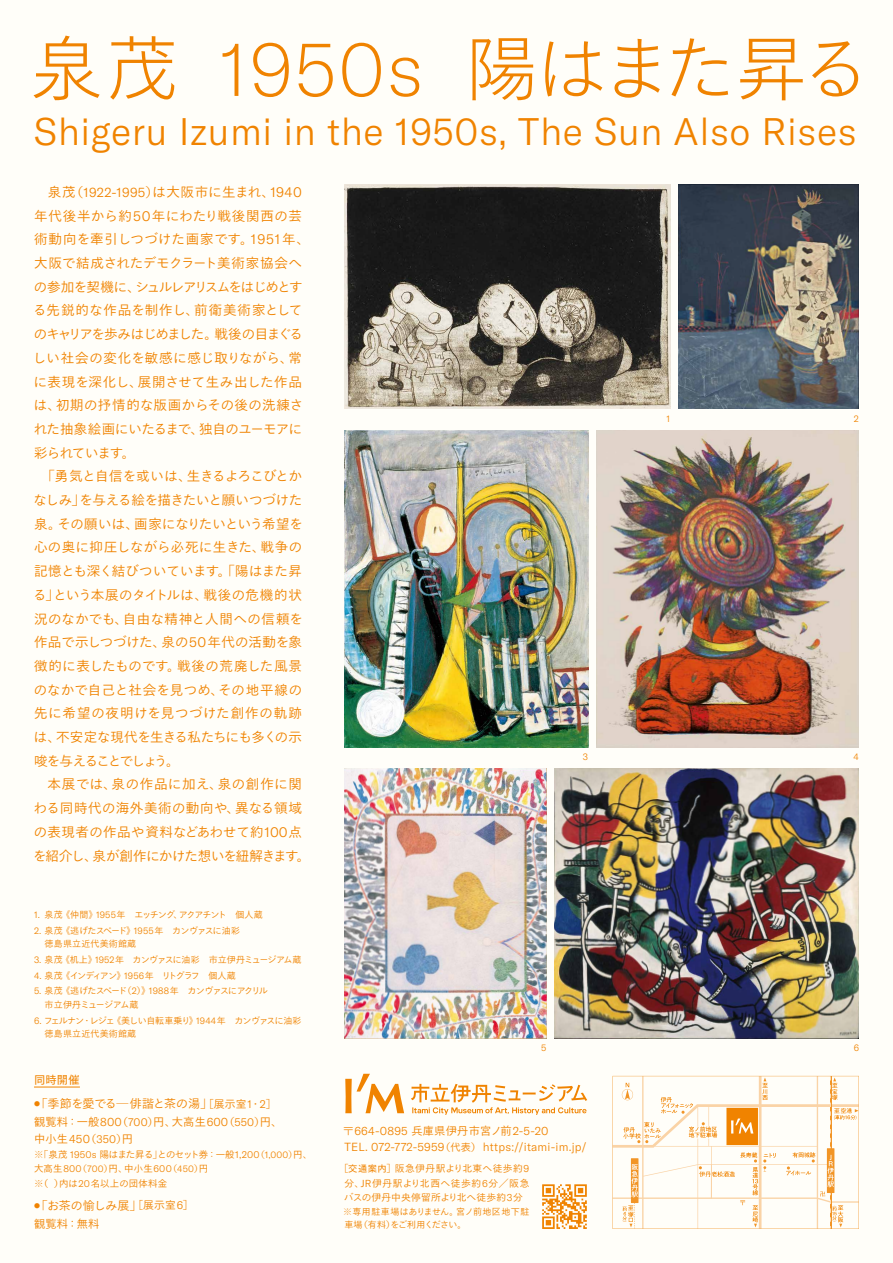
<style>
.page{position:relative;width:893px;height:1263px;background:#fffef9}
.page>*{position:absolute;margin:0;border:0;box-sizing:border-box;transform-origin:0 0}
.t1{font:100 72.75px "Tazugane Gothic Std N";letter-spacing:-.055em;color:#f08300}
.t2{font:300 37.8px "GT America";letter-spacing:.015em;color:#f08300}
.t3{font:300 13.5px/23.7px "Tazugane Gothic Std N";color:#f08300}
.t4{font:300 12px "Tazugane Gothic Std N";letter-spacing:-.02em;color:#f08300}
.t5{font:300 11.55px/16.5px "GT America";letter-spacing:.015em;color:#f08300}
.t6{font:300 11.25px/16.5px "Tazugane Gothic Std N";letter-spacing:.015em;color:#f08300}
.t7{font:11.25px "Tazugane Gothic Std N";color:#f08300}
.t8{font:300 9.75px/14.2px "Tazugane Gothic Std N";letter-spacing:.02em;color:#f08300;text-align:justify}
.t9{font:300 9.45px/14.2px "Tazugane Gothic Std N";color:#f08300}
.t10{font:300 9.3px "GT America";color:#f08300}
.t11{font:300 9px/13.5px "Tazugane Gothic Std N";letter-spacing:-.065em;color:#f08300}
.t12{font:300 9px/13.5px "Tazugane Gothic Std N";letter-spacing:-.045em;color:#f08300}
.t13{font:300 9px/13.5px "Tazugane Gothic Std N";letter-spacing:-.015em;color:#f08300}
.t14{font:300 9px/13.5px "Tazugane Gothic Std N";letter-spacing:.02em;color:#f08300}
.t15{font:300 9px "Tazugane Gothic Std N";letter-spacing:-.105em;color:#f08300}
.t16{font:300 9px "Tazugane Gothic Std N";letter-spacing:-.13em;color:#f08300}
.s1{font-family:"GT America";font-size:75px}
.s2{font-size:12.9px}
.s3{font-family:"GT America";font-size:13.2px}
.s4{font-family:"GT America";font-size:13.95px}
.s5{font-family:"GT America";font-size:9.3px}
.s6{font-size:10.8px}
.s7{font-family:"GT America";font-size:11.1px}
.s8{font-family:"GT America";font-size:11.55px}
.s9{font-size:10.65px}
.s10{font-family:"GT America";font-size:10.95px}
.s11{font-family:"GT America";font-size:9.75px}
.s12{font-size:9px}
.s13{font-family:"Tazugane Gothic Std N";font-size:11.25px}
.s14{font-family:"Tazugane Gothic Std N";font-size:10.2px}
.s15{font-weight:400;font-size:9.3px}
.s16{font-family:"GT America";font-size:10.05px}
</style>
<div class="page">
<img style="left:679px;top:185px;width:180px;height:224px">
<img style="left:344px;top:430px;width:244px;height:317px">
<img style="left:596px;top:430px;width:263px;height:317px">
<img style="left:344px;top:769px;width:202px;height:269px">
<img style="left:555px;top:769px;width:304px;height:269px">
<img style="left:344px;top:185px;width:326px;height:224px">
<svg style="left:345px;top:1074px;width:242px;height:41px"></svg>
<svg style="left:542px;top:1184px;width:45px;height:45px"></svg>
<hr style="left:34px;top:1087px;width:46px;height:1px;background:#f08300">
<svg style="left:613px;top:1076px;width:246px;height:153px"></svg>
<hr style="left:711px;top:1164px;width:1px;height:34px;background:#fad3a6">
<h1 class="t1" style="left:30px;top:21px;width:844px">泉茂 <span class="s1">1950s</span> 陽はまた昇る</h1>
<h2 class="t2" style="left:34px;top:109px;width:824px">Shigeru Izumi in the 1950s, The Sun Also Rises</h2>
<p class="t3" style="left:33px;top:181px;width:278px">　泉茂<span class="s2">（</span><span class="s3">1922-1995</span><span class="s2">）</span>は大阪市に生まれ、<span class="s4">1940</span>年代後半から約<span class="s4">50</span>年にわたり戦後関西の芸術動向を牽引しつづけた画家です。<span class="s4">1951</span>年、大阪で結成されたデモクラート美術家協会への参加を契機に、シュルレアリスムをはじめとする先鋭的な作品を制作し、前衛美術家としてのキャリアを歩みはじめました。戦後の目まぐるしい社会の変化を敏感に感じ取りながら、常に表現を深化し、展開させて生み出した作品は、初期の抒情的な版画からその後の洗練された抽象絵画にいたるまで、独自のユーモアに彩られています。<br>　「勇気と自信を或いは、生きるよろこびとかなしみ」を与える絵を描きたいと願いつづけた泉。その願いは、画家になりたいという希望を心の奥に抑圧しながら必死に生きた、戦争の記憶とも深く結びついています。「陽はまた昇る」という本展のタイトルは、戦後の危機的状況のなかでも、自由な精神と人間への信頼を作品で示しつづけた、泉の<span class="s4">50</span>年代の活動を象徴的に表したものです。戦後の荒廃した風景のなかで自己と社会を見つめ、その地平線の先に希望の夜明けを見つづけた創作の軌跡は、不安定な現代を生きる私たちにも多くの示唆を与えることでしょう。<br>　本展では、泉の作品に加え、泉の創作に関わる同時代の海外美術の動向や、異なる領域の表現者の作品や資料などあわせて約<span class="s4">100</span>点を紹介し、泉が創作にかけた想いを紐解きます。</p>
<p class="t15" style="left:34px;top:908px;width:230px"><span class="s5">1.</span> 泉茂《仲間》<span class="s5">1955</span>年　エッチング、アクアチント　個人蔵</p>
<p class="t13" style="left:45px;top:924px;width:206px;text-indent:-11px"><span class="s5">2.</span> 泉茂《逃げたスペード》<span class="s5">1955</span>年　カンヴァスに油彩　徳島県立近代美術館蔵</p>
<p class="t11" style="left:34px;top:953px;width:269px"><span class="s5">3.</span> 泉茂《机上》<span class="s5">1952</span>年　カンヴァスに油彩　市立伊丹ミュージアム蔵</p>
<p class="t16" style="left:34px;top:969px;width:203px"><span class="s5">4.</span> 泉茂《インディアン》<span class="s5">1956</span>年　リトグラフ　個人蔵</p>
<p class="t11" style="left:45px;top:985px;width:234px;text-indent:-11px"><span class="s5">5.</span> 泉茂《逃げたスペード（<span class="s5">2</span>）》<span class="s5">1988</span>年　カンヴァスにアクリル　市立伊丹ミュージアム蔵</p>
<p class="t12" style="left:45px;top:1014px;width:258px;text-indent:-11px"><span class="s5">6.</span> フェルナン・レジェ《美しい自転車乗り》<span class="s5">1944</span>年　カンヴァスに油彩徳島県立近代美術館蔵</p>
<p class="t7" style="left:34px;top:1072px;width:47px">同時開催</p>
<p class="t4" style="left:34px;top:1096px;width:244px"><sup>●</sup>「季節を愛でる―俳諧と茶の湯」<span class="s6">［展示室</span><span class="s7">1</span><span class="s6">・</span><span class="s7">2</span><span class="s6">］</span></p>
<p class="t6" style="left:34px;top:1114px;width:250px">観覧料：一般<span class="s8">800</span><span class="s9">（</span><span class="s10">700</span><span class="s9">）</span>円、大高生<span class="s8">600</span><span class="s9">（</span><span class="s10">550</span><span class="s9">）</span>円、中小生<span class="s8">450</span><span class="s9">（</span><span class="s10">350</span><span class="s9">）</span>円</p>
<p class="t9" style="left:34px;top:1148px;width:280px">※「泉茂 <span class="s11">1950s</span> 陽はまた昇る」とのセット券：一般<span class="s11">1,200</span><span class="s12">（</span><span class="s5">1,000</span><span class="s12">）</span>円、大高生<span class="s11">800</span><span class="s12">（</span><span class="s5">700</span><span class="s12">）</span>円、中小生<span class="s11">600</span><span class="s12">（</span><span class="s5">450</span><span class="s12">）</span>円<br>※（ ）内は<span class="s11">20</span>名以上の団体料金</p>
<p class="t4" style="left:34px;top:1197px;width:162px"><sup>●</sup>「お茶の愉しみ展」<span class="s6">［展示室</span><span class="s7">6</span><span class="s6">］</span></p>
<p class="t6" style="left:34px;top:1216px;width:67px">観覧料：無料</p>
<p class="t10" style="left:666px;top:413px;width:5px">1</p>
<p class="t10" style="left:854px;top:413px;width:7px">2</p>
<p class="t10" style="left:583px;top:751px;width:7px">3</p>
<p class="t10" style="left:854px;top:751px;width:7px">4</p>
<p class="t10" style="left:541px;top:1042px;width:7px">5</p>
<p class="t10" style="left:854px;top:1042px;width:7px">6</p>
<p class="t5" style="left:343px;top:1122px;width:245px"><span class="s13">〒</span>664-0895 <span class="s13">兵庫県伊丹市宮ノ前</span>2-5-20<br>TEL. 072-772-5959<span class="s14">（代表）</span> https://itami-im.jp/</p>
<p class="t8" style="left:344px;top:1162px;width:187px;text-indent:-6px">［<span class="s15">交通案内</span>］阪急伊丹駅より北東へ徒歩約<span class="s16">9</span>分、<span class="s16">JR</span>伊丹駅より北西へ徒歩約<span class="s16">6</span>分／阪急バスの伊丹中央停留所より北へ徒歩約<span class="s16">3</span>分</p>
<p class="t14" style="left:343px;top:1205px;width:188px">※専用駐車場はありません。宮ノ前地区地下駐車場（有料）をご利用ください。</p>
</div>
